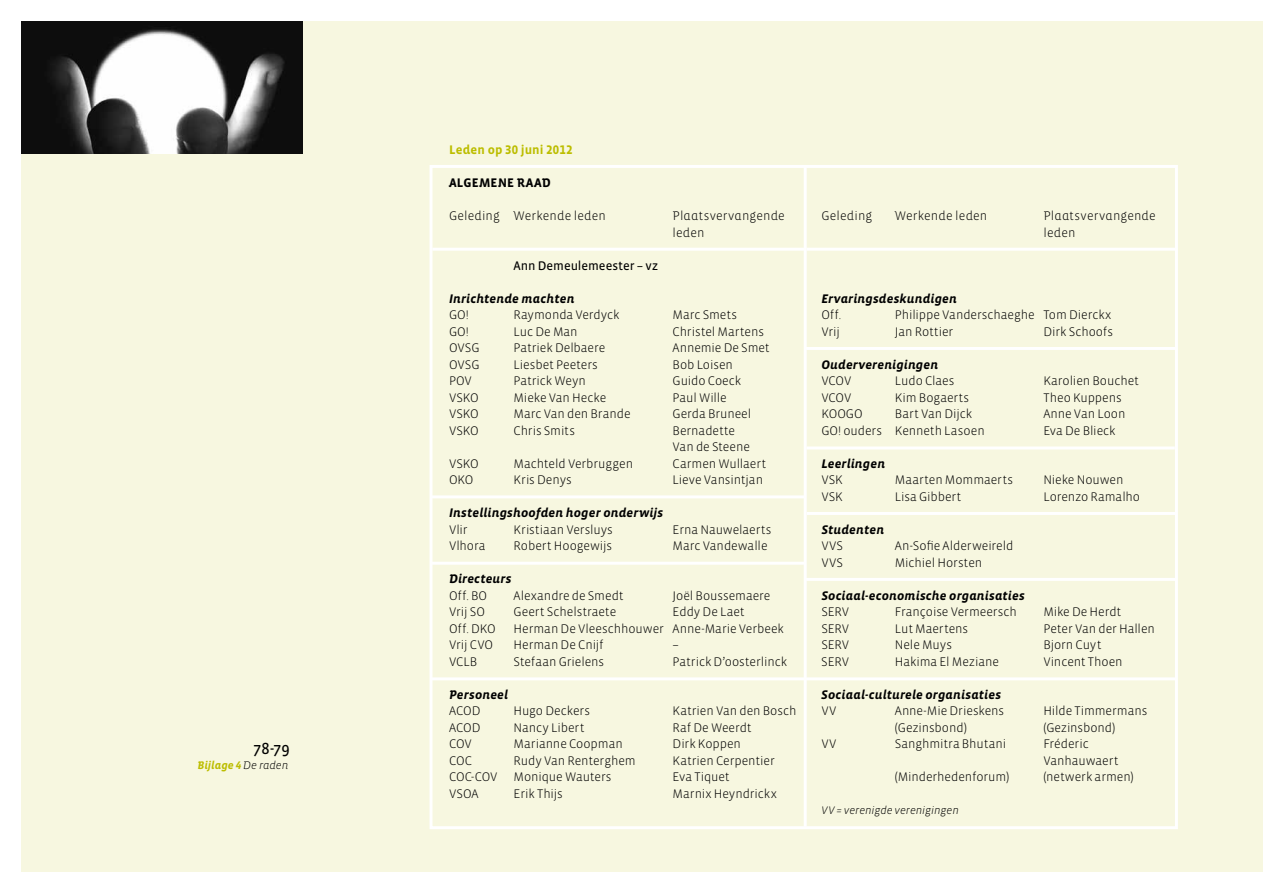
<style>
.page{position:relative;width:1263px;height:893px;background:#fff}
.page>*{position:absolute;margin:0;border:0;box-sizing:border-box;transform-origin:0 0}
.t1{font:16.5px "Vista Sans Reg";color:#000}
.t2{font:300 12.75px/16.5px "Vista Sans";letter-spacing:-.005em;color:#000}
.t3{font:12.75px "Vista Sans Alt Bold Ita";letter-spacing:.01em;color:#000}
.t4{font:300 12.75px/16.5px "Vista Sans Alt";letter-spacing:.01em;color:#000}
.t5{font:12.75px "Vista Sans Reg";letter-spacing:-.005em;color:#000}
.t6{font:700 12.75px "Vista Sans Alt";letter-spacing:.015em;color:#bcbd00}
.t7{font:700 12.75px "Vista Sans Alt";letter-spacing:.01em;color:#000}
.t8{font:italic 300 11.25px "Vista Sans";letter-spacing:-.005em;color:#000}
.t9{font:11.25px "Vista Sans Alt Bold Ita";color:#bcbd00}
.s1{font-family:"Vista Sans Alt Light Ita";color:#000}
</style>
<div class="page">
<div style="left:21px;top:21px;width:1242px;height:851px;background:#f7f7e0"></div>
<div style="left:429px;top:165px;width:749px;height:664px;border:3px solid #fff"></div>
<img style="left:21px;top:21px;width:281px;height:133px">
<hr style="left:432px;top:248px;width:373px;height:3px;background:#fff">
<hr style="left:806px;top:248px;width:372px;height:3px;background:#fff">
<hr style="left:804px;top:347px;width:374px;height:3px;background:#fff">
<hr style="left:432px;top:495px;width:374px;height:3px;background:#fff">
<hr style="left:431px;top:562px;width:375px;height:3px;background:#fff">
<hr style="left:432px;top:677px;width:373px;height:3px;background:#fff">
<hr style="left:804px;top:167px;width:3px;height:660px;background:#fff">
<hr style="left:805px;top:677px;width:370px;height:3px;background:#fff">
<hr style="left:806px;top:446px;width:369px;height:3px;background:#fff">
<hr style="left:807px;top:512px;width:368px;height:3px;background:#fff">
<hr style="left:805px;top:578px;width:370px;height:3px;background:#fff">
<p class="t1" style="left:253px;top:739px;width:38px">78-79</p>
<p class="t9" style="left:197px;top:759px;width:92px">Bijlage 4 <span class="s1">De raden</span></p>
<p class="t6" style="left:449px;top:143px;width:125px">Leden op 30 juni 2012</p>
<p class="t7" style="left:449px;top:176px;width:103px">ALGEMENE RAAD</p>
<p class="t4" style="left:449px;top:208px;width:158px">Geleding Werkende leden</p>
<p class="t4" style="left:672px;top:208px;width:114px">Plaatsvervangende leden</p>
<p class="t5" style="left:513px;top:259px;width:146px">Ann Demeulemeester – vz</p>
<p class="t3" style="left:449px;top:292px;width:127px">Inrichtende machten</p>
<p class="t2" style="left:449px;top:307px;width:21px">GO!</p>
<p class="t2" style="left:513px;top:307px;width:108px">Raymonda Verdyck</p>
<p class="t2" style="left:672px;top:307px;width:66px">Marc Smets</p>
<p class="t2" style="left:449px;top:323px;width:21px">GO!</p>
<p class="t2" style="left:513px;top:323px;width:66px">Luc De Man</p>
<p class="t2" style="left:672px;top:323px;width:93px">Christel Martens</p>
<p class="t2" style="left:449px;top:340px;width:32px">OVSG</p>
<p class="t2" style="left:513px;top:340px;width:93px">Patriek Delbaere</p>
<p class="t2" style="left:672px;top:340px;width:99px">Annemie De Smet</p>
<p class="t2" style="left:449px;top:356px;width:32px">OVSG</p>
<p class="t2" style="left:513px;top:356px;width:86px">Liesbet Peeters</p>
<p class="t2" style="left:672px;top:356px;width:62px">Bob Loisen</p>
<p class="t2" style="left:449px;top:373px;width:24px">POV</p>
<p class="t2" style="left:514px;top:373px;width:74px">Patrick Weyn</p>
<p class="t2" style="left:672px;top:373px;width:70px">Guido Coeck</p>
<p class="t2" style="left:449px;top:389px;width:31px">VSKO</p>
<p class="t2" style="left:513px;top:389px;width:94px">Mieke Van Hecke</p>
<p class="t2" style="left:672px;top:389px;width:56px">Paul Wille</p>
<p class="t2" style="left:449px;top:406px;width:31px">VSKO</p>
<p class="t2" style="left:513px;top:406px;width:119px">Marc Van den Brande</p>
<p class="t2" style="left:672px;top:406px;width:80px">Gerda Bruneel</p>
<p class="t2" style="left:449px;top:422px;width:52px">VSKO C</p>
<p class="t2" style="left:521px;top:422px;width:56px">hris Smits</p>
<p class="t2" style="left:672px;top:422px;width:79px">Bernadette<br>Van de Steene</p>
<p class="t2" style="left:449px;top:455px;width:31px">VSKO</p>
<p class="t2" style="left:513px;top:455px;width:144px">Machteld Verbruggen C</p>
<p class="t2" style="left:680px;top:455px;width:88px">armen Wullaert</p>
<p class="t2" style="left:449px;top:472px;width:49px">OKO K</p>
<p class="t2" style="left:521px;top:472px;width:52px">ris Denys</p>
<p class="t2" style="left:672px;top:472px;width:92px">Lieve Vansintjan</p>
<p class="t3" style="left:449px;top:506px;width:216px">Instellingshoofden hoger onderwijs</p>
<p class="t2" style="left:449px;top:521px;width:47px">Vlir K</p>
<p class="t2" style="left:521px;top:521px;width:93px">ristiaan Versluys</p>
<p class="t2" style="left:672px;top:521px;width:100px">Erna Nauwelaerts</p>
<p class="t2" style="left:449px;top:538px;width:38px">Vlhora</p>
<p class="t2" style="left:513px;top:538px;width:100px">Robert Hoogewijs</p>
<p class="t2" style="left:672px;top:538px;width:97px">Marc Vandewalle</p>
<p class="t3" style="left:449px;top:572px;width:64px">Directeurs</p>
<p class="t2" style="left:449px;top:587px;width:39px">Off. BO</p>
<p class="t2" style="left:514px;top:587px;width:111px">Alexandre de Smedt</p>
<p class="t2" style="left:673px;top:587px;width:99px">Joël Boussemaere</p>
<p class="t2" style="left:449px;top:604px;width:37px">Vrij SO</p>
<p class="t2" style="left:514px;top:604px;width:104px">Geert Schelstraete</p>
<p class="t2" style="left:673px;top:604px;width:73px">Eddy De Laet</p>
<p class="t2" style="left:449px;top:620px;width:48px">Off. DKO</p>
<p class="t2" style="left:514px;top:620px;width:272px">Herman De Vleeschhouwer Anne-Marie Verbeek</p>
<p class="t2" style="left:449px;top:637px;width:46px">Vrij CVO</p>
<p class="t2" style="left:514px;top:637px;width:91px">Herman De Cnijf</p>
<p class="t2" style="left:673px;top:637px;width:8px">–</p>
<p class="t2" style="left:449px;top:653px;width:30px">VCLB</p>
<p class="t2" style="left:514px;top:653px;width:92px">Stefaan Grielens</p>
<p class="t2" style="left:673px;top:653px;width:116px">Patrick D’oosterlinck</p>
<p class="t3" style="left:449px;top:688px;width:61px">Personeel</p>
<p class="t2" style="left:449px;top:703px;width:33px">ACOD</p>
<p class="t2" style="left:514px;top:703px;width:78px">Hugo Deckers</p>
<p class="t2" style="left:673px;top:703px;width:125px">Katrien Van den Bosch</p>
<p class="t2" style="left:449px;top:719px;width:53px">ACOD N</p>
<p class="t2" style="left:522px;top:719px;width:64px">ancy Libert</p>
<p class="t2" style="left:673px;top:719px;width:80px">Raf De Weerdt</p>
<p class="t2" style="left:449px;top:736px;width:24px">COV</p>
<p class="t2" style="left:514px;top:736px;width:111px">Marianne Coopman</p>
<p class="t2" style="left:673px;top:736px;width:70px">Dirk Koppen</p>
<p class="t2" style="left:449px;top:752px;width:20px">COC</p>
<p class="t2" style="left:514px;top:752px;width:146px">Rudy Van Renterghem K</p>
<p class="t2" style="left:680px;top:752px;width:96px">atrien Cerpentier</p>
<p class="t2" style="left:449px;top:769px;width:50px">COC-COV</p>
<p class="t2" style="left:514px;top:769px;width:99px">Monique Wauters</p>
<p class="t2" style="left:673px;top:769px;width:58px">Eva Tiquet</p>
<p class="t2" style="left:449px;top:785px;width:31px">VSOA</p>
<p class="t2" style="left:514px;top:785px;width:51px">Erik Thijs</p>
<p class="t2" style="left:673px;top:785px;width:106px">Marnix Heyndrickx</p>
<p class="t4" style="left:821px;top:208px;width:52px">Geleding</p>
<p class="t4" style="left:895px;top:208px;width:94px">Werkende leden</p>
<p class="t4" style="left:1043px;top:208px;width:114px">Plaatsvervangende leden</p>
<p class="t3" style="left:821px;top:292px;width:137px">Ervaringsdeskundigen</p>
<p class="t2" style="left:821px;top:307px;width:21px">Off.</p>
<p class="t2" style="left:895px;top:307px;width:218px">Philippe Vanderschaeghe Tom Dierckx</p>
<p class="t2" style="left:821px;top:323px;width:20px">Vrij</p>
<p class="t2" style="left:895px;top:323px;width:60px">Jan Rottier</p>
<p class="t2" style="left:1043px;top:323px;width:71px">Dirk Schoofs</p>
<p class="t3" style="left:821px;top:358px;width:118px">Ouderverenigingen</p>
<p class="t2" style="left:821px;top:373px;width:31px">VCOV</p>
<p class="t2" style="left:895px;top:373px;width:61px">Ludo Claes</p>
<p class="t2" style="left:1043px;top:373px;width:97px">Karolien Bouchet</p>
<p class="t2" style="left:821px;top:389px;width:57px">VCOV K</p>
<p class="t2" style="left:902px;top:389px;width:68px">im Bogaerts</p>
<p class="t2" style="left:1043px;top:389px;width:80px">Theo Kuppens</p>
<p class="t2" style="left:821px;top:406px;width:43px">KOOGO</p>
<p class="t2" style="left:895px;top:406px;width:79px">Bart Van Dijck</p>
<p class="t2" style="left:1043px;top:406px;width:84px">Anne Van Loon</p>
<p class="t2" style="left:821px;top:422px;width:165px">GO! ouders Kenneth Lasoen</p>
<p class="t2" style="left:1043px;top:422px;width:74px">Eva De Blieck</p>
<p class="t3" style="left:821px;top:457px;width:65px">Leerlingen</p>
<p class="t2" style="left:821px;top:472px;width:18px">VSK</p>
<p class="t2" style="left:895px;top:472px;width:138px">Maarten Mommaerts N</p>
<p class="t2" style="left:1052px;top:472px;width:73px">ieke Nouwen</p>
<p class="t2" style="left:821px;top:488px;width:18px">VSK</p>
<p class="t2" style="left:895px;top:488px;width:68px">Lisa Gibbert</p>
<p class="t2" style="left:1043px;top:488px;width:98px">Lorenzo Ramalho</p>
<p class="t3" style="left:821px;top:523px;width:64px">Studenten</p>
<p class="t2" style="left:821px;top:538px;width:23px">VVS</p>
<p class="t2" style="left:895px;top:538px;width:120px">An-Sofie Alderweireld</p>
<p class="t2" style="left:821px;top:554px;width:23px">VVS</p>
<p class="t2" style="left:895px;top:554px;width:89px">Michiel Horsten</p>
<p class="t3" style="left:821px;top:589px;width:205px">Sociaal-economische organisaties</p>
<p class="t2" style="left:821px;top:604px;width:29px">SERV</p>
<p class="t2" style="left:895px;top:604px;width:124px">Françoise Vermeersch</p>
<p class="t2" style="left:1043px;top:604px;width:79px">Mike De Herdt</p>
<p class="t2" style="left:821px;top:620px;width:29px">SERV</p>
<p class="t2" style="left:895px;top:620px;width:75px">Lut Maertens</p>
<p class="t2" style="left:1043px;top:620px;width:113px">Peter Van der Hallen</p>
<p class="t2" style="left:821px;top:637px;width:56px">SERV N</p>
<p class="t2" style="left:903px;top:637px;width:50px">ele Muys</p>
<p class="t2" style="left:1043px;top:637px;width:60px">Bjorn Cuyt</p>
<p class="t2" style="left:821px;top:653px;width:29px">SERV</p>
<p class="t2" style="left:895px;top:653px;width:106px">Hakima El Meziane</p>
<p class="t2" style="left:1043px;top:653px;width:81px">Vincent Thoen</p>
<p class="t3" style="left:821px;top:688px;width:181px">Sociaal-culturele organisaties</p>
<p class="t2" style="left:821px;top:703px;width:17px">VV</p>
<p class="t2" style="left:895px;top:703px;width:111px">Anne-Mie Drieskens</p>
<p class="t2" style="left:1043px;top:703px;width:106px">Hilde Timmermans</p>
<p class="t2" style="left:895px;top:719px;width:74px">(Gezinsbond)</p>
<p class="t2" style="left:1043px;top:719px;width:74px">(Gezinsbond)</p>
<p class="t2" style="left:821px;top:736px;width:17px">VV</p>
<p class="t2" style="left:895px;top:736px;width:113px">Sanghmitra Bhutani</p>
<p class="t2" style="left:1043px;top:736px;width:77px">Fréderic<br>Vanhauwaert</p>
<p class="t2" style="left:895px;top:769px;width:116px">(Minderhedenforum)</p>
<p class="t2" style="left:1043px;top:769px;width:92px">(netwerk armen)</p>
<p class="t8" style="left:821px;top:805px;width:139px">VV = verenigde verenigingen</p>
</div>
